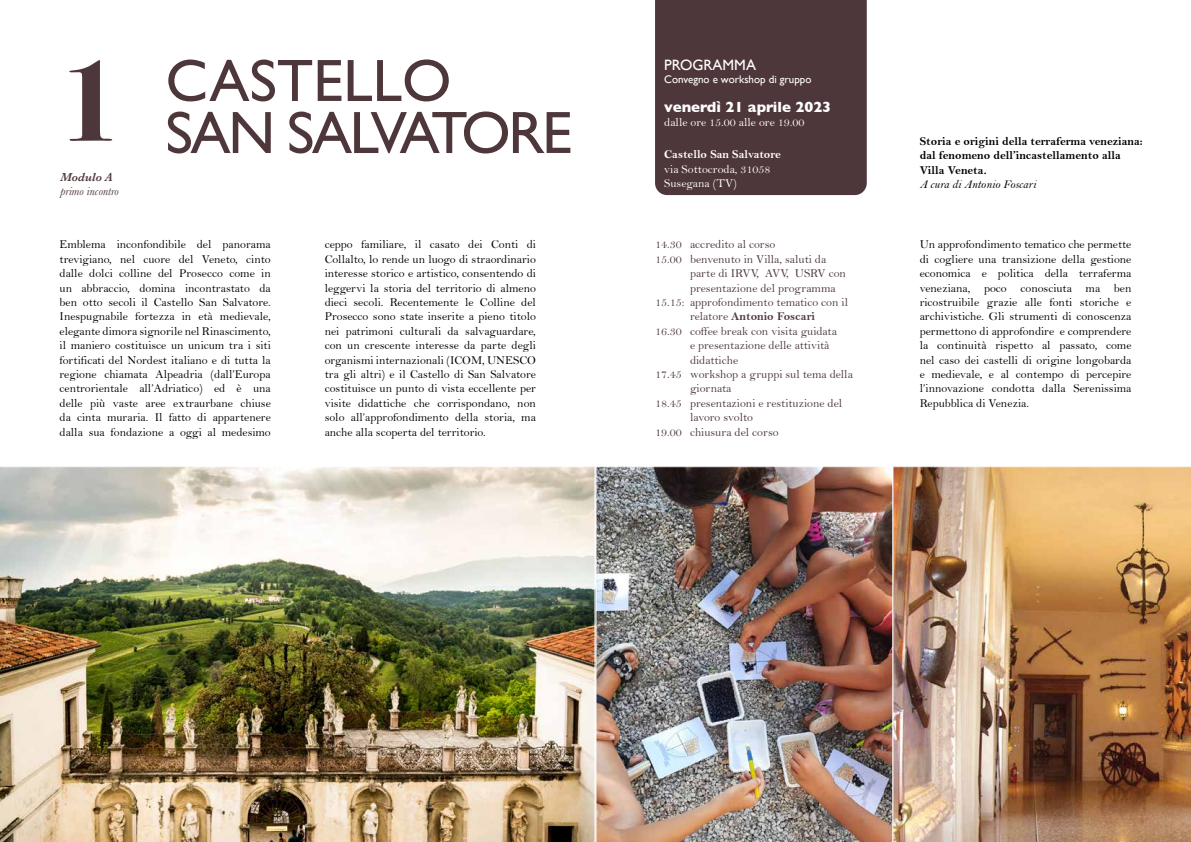
<style>
.page{position:relative;width:1191px;height:842px;background:#fff}
.page>*{position:absolute;margin:0;border:0;box-sizing:border-box;transform-origin:0 0}
.t1{font:700 120px "Bodoni Svty Two ITCTT";color:#4e373a}
.t2{font:60px/52px "Gill Sans";letter-spacing:-.04em;color:#4e373a}
.t3{font:700 15px "Gill Sans";color:#fff}
.t4{font:15px "Gill Sans";color:#fff}
.t5{font:12px/14.4px "Bell";color:#000;text-align:justify}
.t6{font:12px "Bell";color:#4e373a}
.t7{font:12px/14.4px "Bell MT Bold";color:#000}
.t8{font:12px/14.4px "Bell";color:#fff}
.t9{font:12px "Bell MT Bold";color:#4e373a}
.t10{font:12px "Bell MT Italic";color:#000}
.t11{font:12px "Bell MT Bold";color:#fff}
.t12{font:italic 12px "Baskerville";color:#4e373a}
.t13{font:italic 600 12px "Baskerville";color:#4e373a}
.t14{font:11px "Gill Sans";color:#fff}
.s1{font-family:"Bell"}
</style>
<div class="page">
<img style="left:0;top:466px;width:595px;height:376px">
<div style="left:655px;top:0;width:211px;height:195px;background:#4e373a"></div>
<img style="left:893px;top:466px;width:298px;height:376px">
<img style="left:595px;top:466px;width:298px;height:376px">
<h1 class="t1" style="left:56px;top:1px;width:69px">1</h1>
<p class="t13" style="left:60px;top:169px;width:54px">Modulo A</p>
<p class="t12" style="left:60px;top:183px;width:60px">primo incontro</p>
<h2 class="t2" style="left:165px;top:54px;width:408px">CASTELLO<br>SAN SALVATORE</h2>
<p class="t5" style="left:60px;top:237px;width:213px">Emblema inconfondibile del panorama trevigiano, nel cuore del Veneto, cinto dalle dolci colline del Prosecco come in un abbraccio, domina incontrastato da ben otto secoli il Castello San Salvatore.<br>Inespugnabile fortezza in età medievale, elegante dimora signorile nel Rinascimento, il maniero costituisce un unicum tra i siti fortificati del Nordest italiano e di tutta la regione chiamata Alpeadria (dall’Europa centrorientale all’Adriatico) ed è una delle più vaste aree extraurbane chiuse da cinta muraria. Il fatto di appartenere dalla sua fondazione a oggi al medesimo</p>
<p class="t5" style="left:325px;top:237px;width:213px">ceppo familiare, il casato dei Conti di Collalto, lo rende un luogo di straordinario interesse storico e artistico, consentendo di leggervi la storia del territorio di almeno dieci secoli. Recentemente le Colline del Prosecco sono state inserite a pieno titolo nei patrimoni culturali da salvaguardare, con un crescente interesse da parte degli organismi internazionali (ICOM, UNESCO tra gli altri) e il Castello di San Salvatore costituisce un punto di vista eccellente per visite didattiche che corrispondano, non solo all’approfondimento della storia, ma anche alla scoperta del territorio.</p>
<p class="t4" style="left:664px;top:56px;width:93px">PROGRAMMA</p>
<p class="t14" style="left:664px;top:73px;width:149px">Convegno e workshop di gruppo</p>
<p class="t3" style="left:664px;top:95px;width:168px">venerdì 21 aprile 2023</p>
<p class="t8" style="left:664px;top:115px;width:142px">dalle ore 15.00 alle ore 19.00</p>
<p class="t11" style="left:664px;top:148px;width:118px">Castello San Salvatore</p>
<p class="t8" style="left:664px;top:162px;width:108px">via Sottocroda, 31058<br>Susegana (TV)</p>
<p class="t6" style="left:655px;top:237px;width:122px">14.30 accredito al corso</p>
<p class="t6" style="left:655px;top:252px;width:173px">15.00 benvenuto in Villa, saluti da</p>
<p class="t6" style="left:690px;top:266px;width:157px">parte di IRVV, AVV, USRV con</p>
<p class="t6" style="left:690px;top:281px;width:147px">presentazione del programma</p>
<p class="t6" style="left:655px;top:295px;width:194px">15.15: approfondimento tematico con il</p>
<p class="t9" style="left:690px;top:309px;width:127px"><span class="s1">relatore</span> Antonio Foscari</p>
<p class="t6" style="left:655px;top:324px;width:183px">16.30 coffee break con visita guidata</p>
<p class="t6" style="left:690px;top:338px;width:141px">e presentazione delle attività</p>
<p class="t6" style="left:690px;top:353px;width:50px">didattiche</p>
<p class="t6" style="left:655px;top:367px;width:199px">17.45 workshop a gruppi sul tema della</p>
<p class="t6" style="left:690px;top:381px;width:43px">giornata</p>
<p class="t6" style="left:655px;top:396px;width:189px">18.45 presentazioni e restituzione del</p>
<p class="t6" style="left:690px;top:410px;width:65px">lavoro svolto</p>
<p class="t6" style="left:655px;top:425px;width:125px">19.00 chiusura del corso</p>
<p class="t7" style="left:919px;top:134px;width:224px">Storia e origini della terraferma veneziana: dal fenomeno dell’incastellamento alla<br>Villa Veneta.</p>
<p class="t10" style="left:919px;top:177px;width:118px">A cura di Antonio Foscari</p>
<p class="t5" style="left:919px;top:237px;width:213px">Un approfondimento tematico che permette di cogliere una transizione della gestione economica e politica della terraferma veneziana, poco conosciuta ma ben ricostruibile grazie alle fonti storiche e archivistiche. Gli strumenti di conoscenza permettono di approfondire e comprendere la continuità rispetto al passato, come nel caso dei castelli di origine longobarda e medievale, e al contempo di percepire l’innovazione condotta dalla Serenissima Repubblica di Venezia.</p>
</div>
